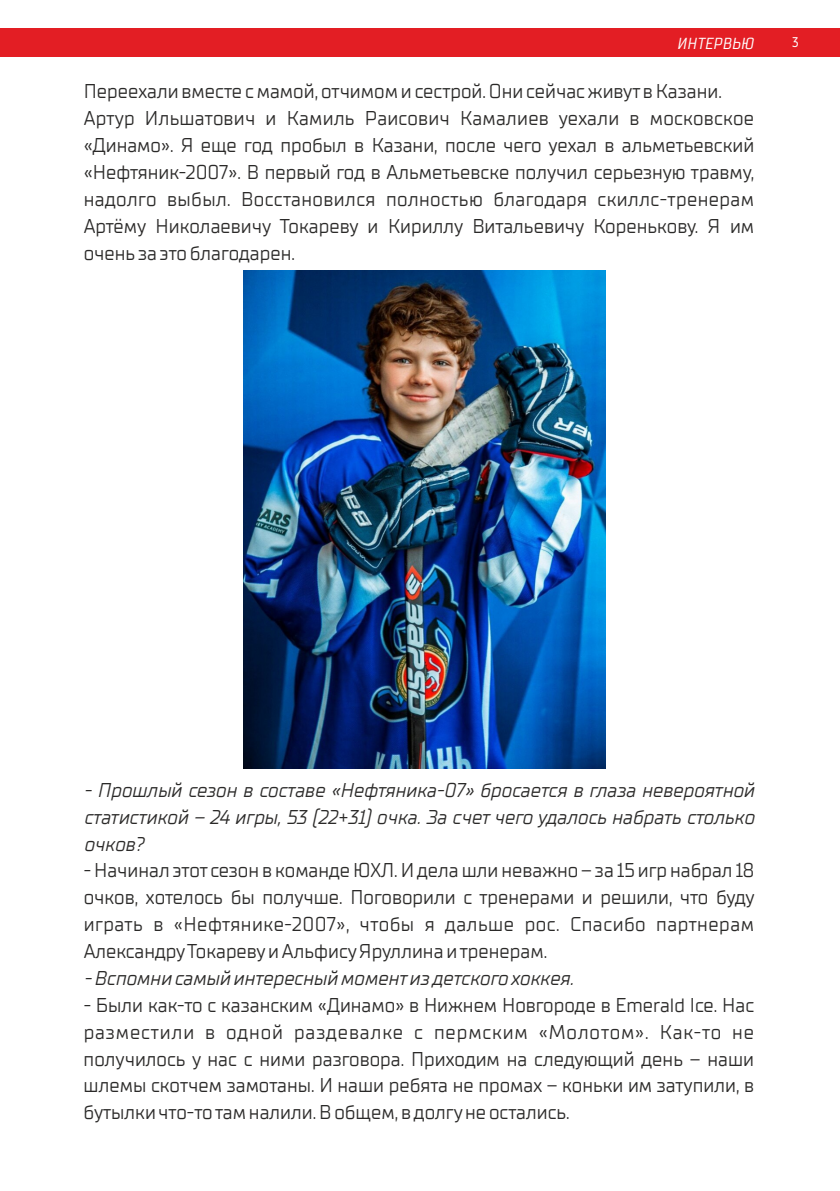
<style>
.page{position:relative;width:840px;height:1191px;background:#fff}
.page>*{position:absolute;margin:0;border:0;box-sizing:border-box;transform-origin:0 0}
.t1{font:20px/26.8px "TT Supermolot Neue";color:#2b2a29;text-align:justify}
.t2{font:italic 20px/26.8px "TT Supermolot Neue";color:#2b2a29;text-align:justify}
.t3{font:italic 16px "TT Supermolot Condensed";color:#fefefe}
.t4{font:14px "Blogger Sans";color:#fefefe}
</style>
<div class="page">
<div style="left:0;top:28px;width:839px;height:29px;background:#e31e24"></div>
<img style="left:243px;top:270px;width:362px;height:498px">
<p class="t3" style="left:677px;top:34px;width:78px">ИНТЕРВЬЮ</p>
<p class="t1" style="left:84px;top:79px;width:671px;text-align:left">Переехали вместе с мамой, отчимом и сестрой. Они сейчас живутв Казани.<br>Артур Ильшатович и Камиль Раисович Камалиев уехали в московское «Динамо». Я еще год пробыл в Казани, после чего уехал в альметьевский «Нефтяник-2007». В первый год в Альметьевске получил серьезную травму, надолго выбыл. Восстановился полностью благодаря скиллс-тренерам Артёму Николаевичу Токареву и Кириллу Витальевичу Коренькову. Я им очень за это благодарен.</p>
<p class="t4" style="left:791px;top:37px;width:8px">3</p>
<p class="t2" style="left:84px;top:777px;width:671px">- Прошлый сезон в составе «Нефтяника-07» бросается в глаза невероятной статистикой – 24 игры, 53 (22+31) очка. За счет чего удалось набрать столько очков?</p>
<p class="t1" style="left:84px;top:858px;width:672px">- Начинал этот сезон в команде ЮХЛ. И дела шли неважно – за 15 игр набрал 18 очков, хотелось бы получше. Поговорили с тренерами и решили, что буду играть в «Нефтянике-2007», чтобы я дальше рос. Спасибо партнерам АлександруТокаревуи АльфисуЯруллина и тренерам.</p>
<p class="t2" style="left:84px;top:965px;width:490px">- Вспомни самый интересный моментиз детского хоккея.</p>
<p class="t1" style="left:84px;top:992px;width:671px">- Были как-то с казанским «Динамо» в Нижнем Новгороде в Emerald Ice. Нас разместили в одной раздевалке с пермским «Молотом». Как-то не получилось у нас с ними разговора. Приходим на следующий день – наши шлемы скотчем замотаны. И наши ребята не промах – коньки им затупили, в бутылки что-то там налили. В общем, в долгуне остались.</p>
</div>
